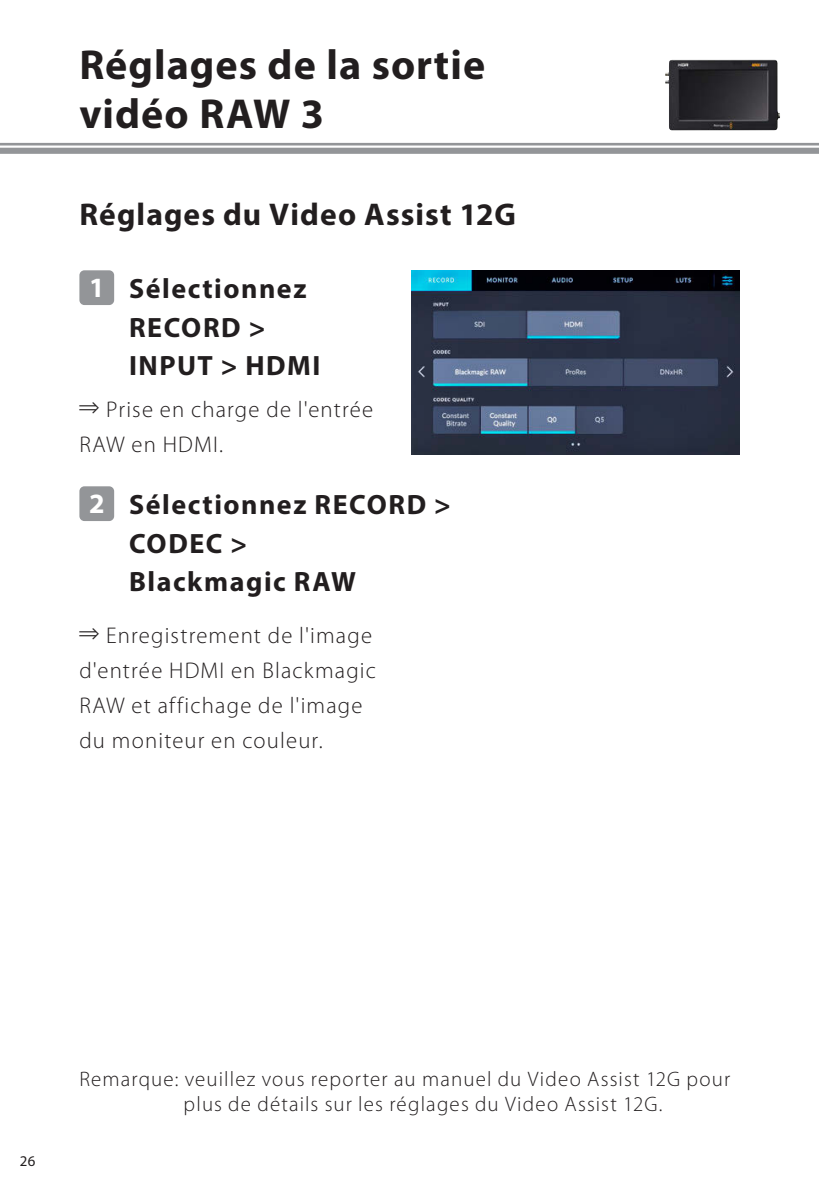
<style>
.page{position:relative;width:819px;height:1191px;background:#fff}
.page>*{position:absolute;margin:0;border:0;box-sizing:border-box;transform-origin:0 0}
.t1{font:700 42px/49px "Myriad Pro";letter-spacing:.025em;color:#221e1f}
.t2{font:700 31.5px "Myriad Pro";letter-spacing:.035em;color:#221e1f}
.t3{font:700 28px/38.5px "Myriad Pro";letter-spacing:.055em;color:#221e1f}
.t4{font:700 28px "Myriad Pro";color:#fff}
.t5{font:300 22.75px/35px "Myriad Pro";letter-spacing:.05em;color:#221e1f}
.t6{font:300 21px/24.5px "Myriad Pro";letter-spacing:.055em;color:#221e1f}
.t7{font:15.05px "Myriad Pro";color:#221e1f}
.s1{font-family:"Apple SD Gothic Neo";font-weight:500}
</style>
<div class="page">
<div style="left:0;top:148px;width:819px;height:6px;background:#939598"></div>
<hr style="left:0;top:143px;width:819px;height:2px;background:#939598">
<img style="left:412px;top:270px;width:327px;height:185px">
<div style="left:79px;top:270px;width:35px;height:35px;background:#939598;border-radius:5px"></div>
<div style="left:79px;top:486px;width:35px;height:35px;background:#939598;border-radius:5px"></div>
<img style="left:665px;top:60px;width:115px;height:70px">
<h1 class="t1" style="left:79px;top:39px;width:407px">Réglages de la sortie vidéo RAW 3</h1>
<h2 class="t2" style="left:79px;top:194px;width:438px">Réglages du Video Assist 12G</h2>
<p class="t4" style="left:89px;top:269px;width:17px">1</p>
<p class="t3" style="left:129px;top:269px;width:193px">Sélectionnez<br>RECORD &gt;<br>INPUT &gt; HDMI</p>
<p class="t5" style="left:79px;top:392px;width:295px"><span class="s1">⇒</span> Prise en charge de l'entrée<br>RAW en HDMI.</p>
<p class="t4" style="left:89px;top:485px;width:17px">2</p>
<p class="t3" style="left:129px;top:485px;width:323px">Sélectionnez RECORD &gt;<br>CODEC &gt;<br>Blackmagic RAW</p>
<p class="t5" style="left:79px;top:618px;width:298px"><span class="s1">⇒</span> Enregistrement de l'image d'entrée HDMI en Blackmagic<br>RAW et affichage de l'image du moniteur en couleur.</p>
<p class="t7" style="left:20px;top:1151px;width:17px">26</p>
<p class="t6" style="left:184px;top:1066px;width:548px;text-indent:-104px">Remarque: veuillez vous reporter au manuel du Video Assist 12G pour plus de détails sur les réglages du Video Assist 12G.</p>
</div>
